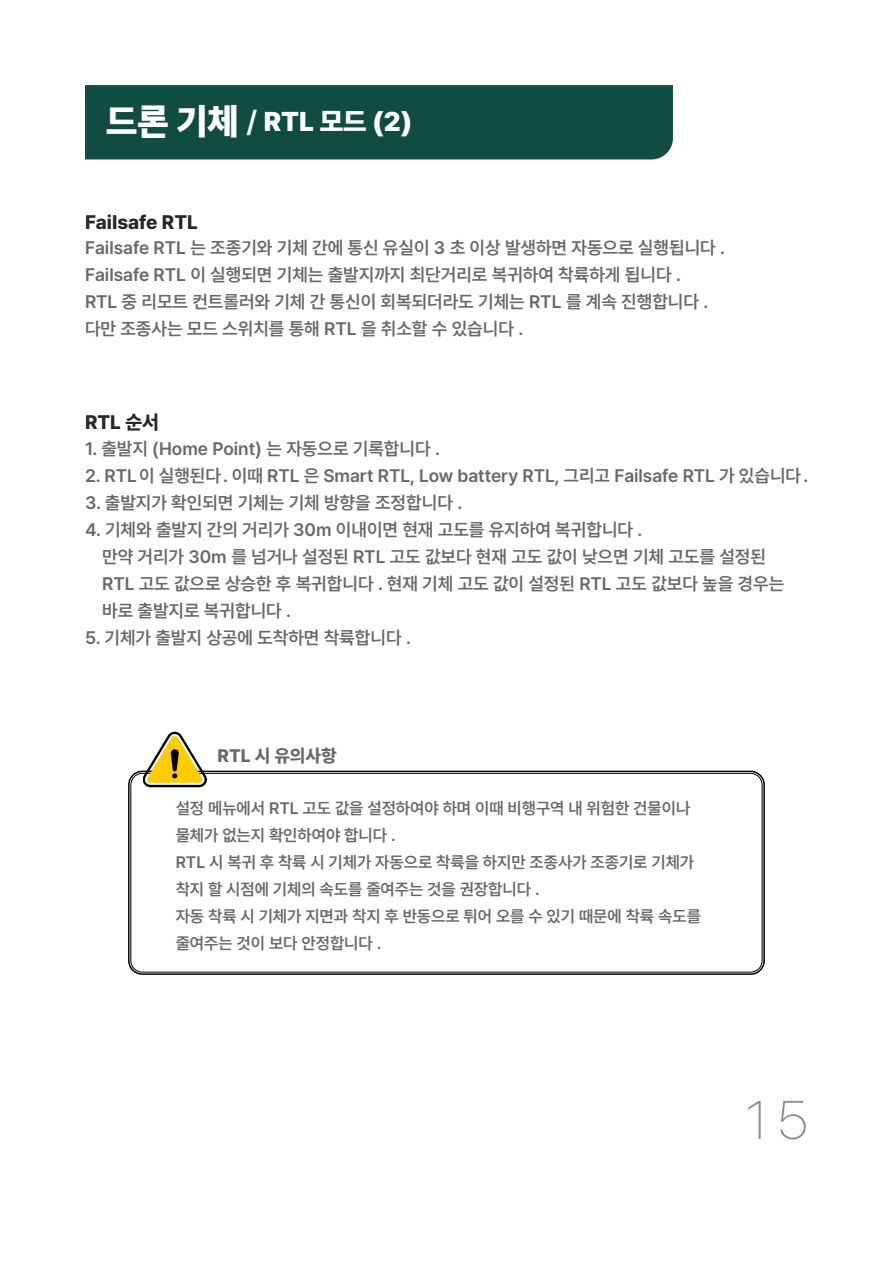
<style>
.page{position:relative;width:893px;height:1263px;background:#fff}
.page>*{position:absolute;margin:0;border:0;box-sizing:border-box;transform-origin:0 0}
.t1{font:100 54px "SF Pro Display";color:#8c8d8f}
.t2{font:900 27px "Pretendard";color:#fff}
.t3{font:800 19.5px "Pretendard";color:#26272a}
.t4{font:600 18px/27px "Pretendard";color:#67686a}
.t5{font:800 18px "Pretendard";color:#67686a}
.t6{font:600 16.5px/27px "Pretendard";color:#67686a}
.s1{font-size:36px}
.s2{font-weight:600;font-size:30px}
</style>
<div class="page">
<div style="left:128px;top:771px;width:637px;height:204px;border:2px solid #000;border-radius:14px"></div>
<div style="left:131px;top:773px;width:631px;height:199px;border:1px solid #000;border-radius:12px"></div>
<div style="left:85px;top:85px;width:588px;height:74px;background:#104d40"></div>
<img style="left:143px;top:731px;width:65px;height:57px">
<p class="t2" style="left:106px;top:101px;width:307px"><span class="s1">드론 기체</span> <span class="s2">/</span> RTL 모드 (2)</p>
<p class="t3" style="left:85px;top:207px;width:114px">Failsafe RTL</p>
<p class="t4" style="left:85px;top:234px;width:642px">Failsafe RTL 는 조종기와 기체 간에 통신 유실이 3 초 이상 발생하면 자동으로 실행됩니다 .</p>
<p class="t4" style="left:85px;top:261px;width:625px">Failsafe RTL 이 실행되면 기체는 출발지까지 최단거리로 복귀하여 착륙하게 됩니다 .<br>RTL 중 리모트 컨트롤러와 기체 간 통신이 회복되더라도 기체는 RTL 를 계속 진행합니다 . 다만 조종사는 모드 스위치를 통해 RTL 을 취소할 수 있습니다 .</p>
<p class="t3" style="left:85px;top:408px;width:76px">RTL 순서</p>
<p class="t4" style="left:85px;top:434px;width:356px">1. 출발지 (Home Point) 는 자동으로 기록합니다 .</p>
<p class="t4" style="left:85px;top:461px;width:725px">2. RTL 이 실행된다 . 이때 RTL 은 Smart RTL, Low battery RTL, 그리고 Failsafe RTL 가 있습니다 .</p>
<p class="t4" style="left:85px;top:488px;width:379px">3. 출발지가 확인되면 기체는 기체 방향을 조정합니다 .</p>
<p class="t4" style="left:85px;top:515px;width:559px">4. 기체와 출발지 간의 거리가 30m 이내이면 현재 고도를 유지하여 복귀합니다 .</p>
<p class="t4" style="left:102px;top:542px;width:665px">만약 거리가 30m 를 넘거나 설정된 RTL 고도 값보다 현재 고도 값이 낮으면 기체 고도를 설정된</p>
<p class="t4" style="left:102px;top:569px;width:684px">RTL 고도 값으로 상승한 후 복귀합니다 . 현재 기체 고도 값이 설정된 RTL 고도 값보다 높을 경우는</p>
<p class="t4" style="left:102px;top:596px;width:191px">바로 출발지로 복귀합니다 .</p>
<p class="t4" style="left:85px;top:623px;width:327px">5. 기체가 출발지 상공에 도착하면 착륙합니다 .</p>
<p class="t5" style="left:218px;top:742px;width:120px">RTL 시 유의사항</p>
<p class="t6" style="left:176px;top:794px;width:516px">설정 메뉴에서 RTL 고도 값을 설정하여야 하며 이때 비행구역 내 위험한 건물이나 물체가 없는지 확인하여야 합니다 .</p>
<p class="t6" style="left:176px;top:848px;width:527px">RTL 시 복귀 후 착륙 시 기체가 자동으로 착륙을 하지만 조종사가 조종기로 기체가 착지 할 시점에 기체의 속도를 줄여주는 것을 권장합니다 .<br>자동 착륙 시 기체가 지면과 착지 후 반동으로 튀어 오를 수 있기 때문에 착륙 속도를 줄여주는 것이 보다 안정합니다 .</p>
<p class="t1" style="left:746px;top:1089px;width:64px">15</p>
</div>
